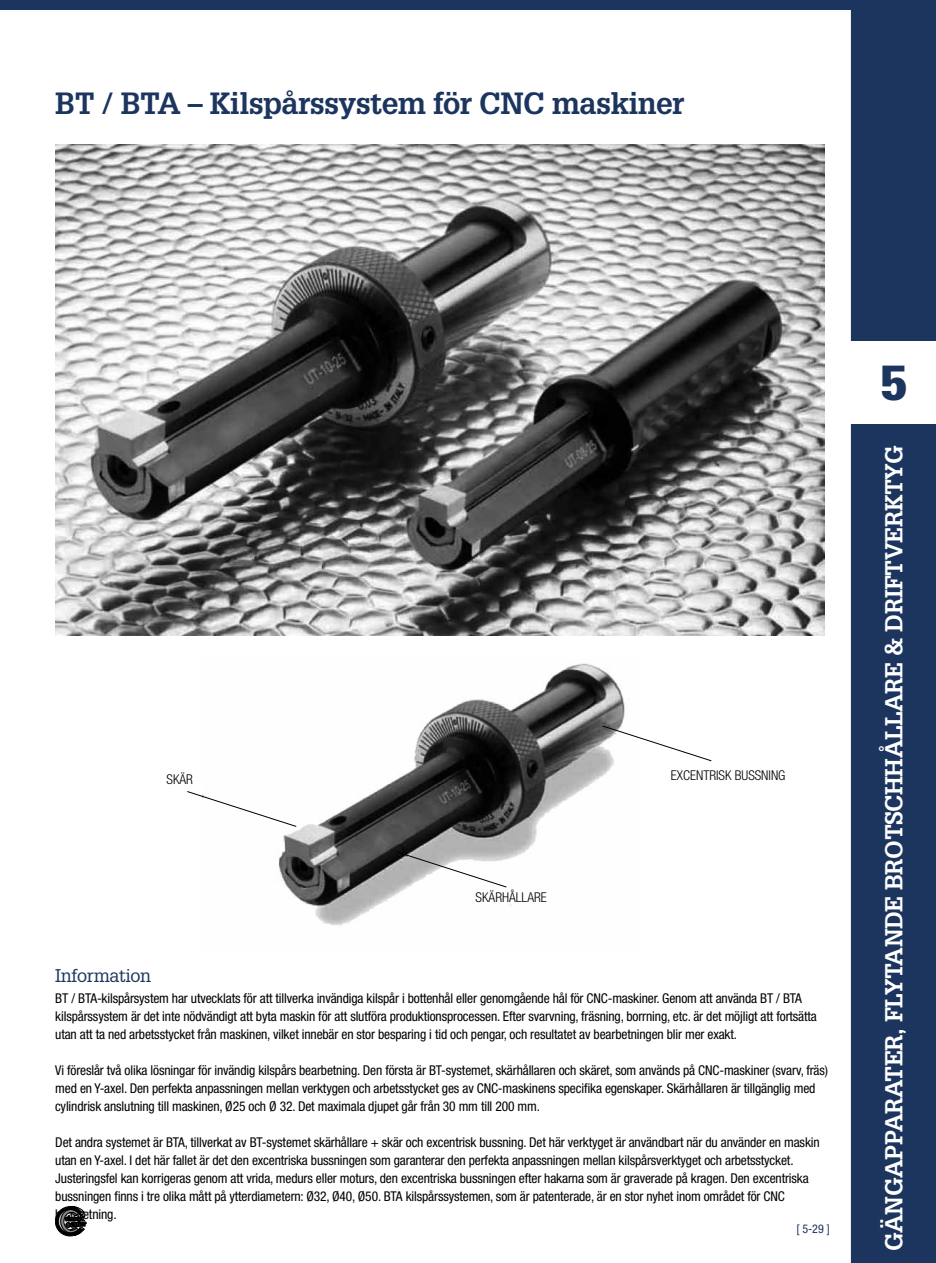
<style>
.page{position:relative;width:936px;height:1263px;background:#fff}
.page>*{position:absolute;margin:0;border:0;box-sizing:border-box;transform-origin:0 0}
.t1{font:900 48px "Glypha LT Std";color:#1c355e}
.t2{font:700 30px "Glypha LT Std";letter-spacing:-.02em;color:#1c355e}
.t3{font:700 24px "Glypha LT Std";letter-spacing:-.02em;color:#fff}
.t4{font:18px "Glypha LT Std";letter-spacing:-.02em;color:#1c355e}
.t5{font:condensed 13.5px/18px "Helvetica Neue LT Std";letter-spacing:-.01em;color:#000}
.t6{font:300 condensed 13.5px "Helvetica Neue LT Std";color:#000}
.t7{font:condensed 12px "Helvetica Neue LT Std";color:#1c355e}
</style>
<div class="page">
<img style="left:55px;top:145px;width:769px;height:491px">
<img style="left:278px;top:663px;width:347px;height:263px">
<svg style="left:601px;top:725px;width:111px;height:37px"></svg>
<svg style="left:396px;top:851px;width:111px;height:37px"></svg>
<svg style="left:187px;top:790px;width:110px;height:37px"></svg>
<div style="left:850px;top:0;width:85px;height:1263px;background:#1c355e"></div>
<div style="left:850px;top:341px;width:85px;height:83px;background:#fff"></div>
<div style="left:0;top:0;width:862px;height:10px;background:#1c355e"></div>
<svg style="left:55px;top:1206px;width:31px;height:30px"></svg>
<h2 class="t2" style="left:55px;top:85px;width:630px">BT / BTA – Kilspårssystem för CNC maskiner</h2>
<p class="t6" style="left:166px;top:771px;width:28px">SKÄR</p>
<h3 class="t4" style="left:55px;top:965px;width:97px">Information</h3>
<p class="t6" style="left:475px;top:889px;width:73px">SKÄRHÅLLARE</p>
<p class="t6" style="left:670px;top:768px;width:116px">EXCENTRISK BUSSNING</p>
<p class="t5" style="left:55px;top:989px;width:763px">BT / BTA-kilspårsystem har utvecklats för att tillverka invändiga kilspår i bottenhål eller genomgående hål för CNC-maskiner. Genom att använda BT / BTA kilspårssystem är det inte nödvändigt att byta maskin för att slutföra produktionsprocessen. Efter svarvning, fräsning, borrning, etc. är det möjligt att fortsätta utan att ta ned arbetsstycket från maskinen, vilket innebär en stor besparing i tid och pengar, och resultatet av bearbetningen blir mer exakt.</p>
<p class="t5" style="left:55px;top:1061px;width:774px">Vi föreslår två olika lösningar för invändig kilspårs bearbetning. Den första är BT-systemet, skärhållaren och skäret, som används på CNC-maskiner (svarv, fräs) med en Y-axel. Den perfekta anpassningen mellan verktygen och arbetsstycket ges av CNC-maskinens specifika egenskaper. Skärhållaren är tillgänglig med cylindrisk anslutning till maskinen, Ø25 och Ø 32. Det maximala djupet går från 30 mm till 200 mm.</p>
<p class="t5" style="left:55px;top:1133px;width:765px">Det andra systemet är BTA, tillverkat av BT-systemet skärhållare + skär och excentrisk bussning. Det här verktyget är användbart när du använder en maskin utan en Y-axel. I det här fallet är det den excentriska bussningen som garanterar den perfekta anpassningen mellan kilspårsverktyget och arbetsstycket.<br>Justeringsfel kan korrigeras genom att vrida, medurs eller moturs, den excentriska bussningen efter hakarna som är graverade på kragen. Den excentriska bussningen finns i tre olika mått på ytterdiametern: Ø32, Ø40, Ø50. BTA kilspårssystemen, som är patenterade, är en stor nyhet inom området för CNC bearbetning.</p>
<p class="t7" style="left:796px;top:1222px;width:35px">[ 5-29 ]</p>
<h1 class="t1" style="left:880px;top:353px;width:28px">5</h1>
<h3 class="t3" style="left:878px;top:1251px;width:807px;rotate:-90deg">GÄNGAPPARATER, FLYTANDE BROTSCHHÅLLARE &amp; DRIFTVERKTYG</h3>
</div>
